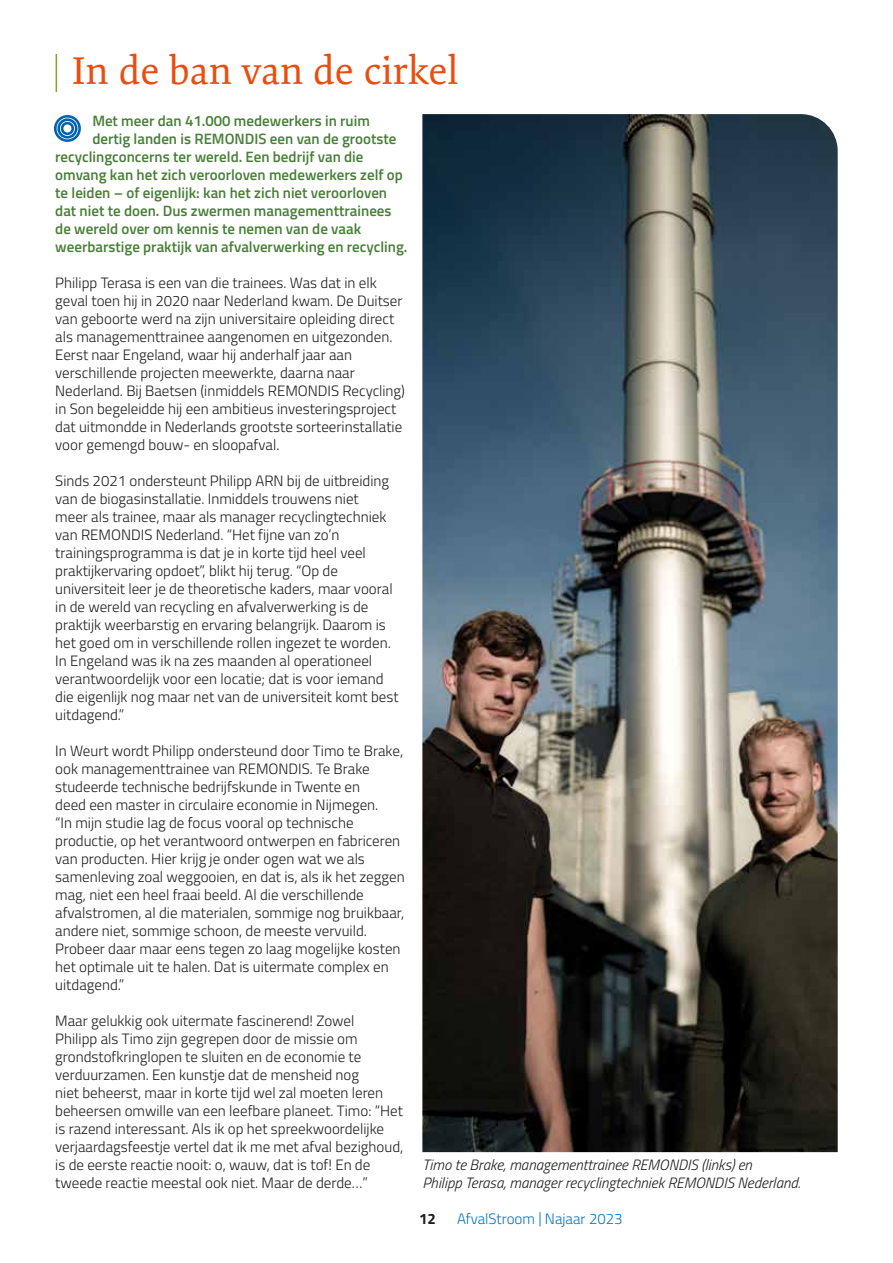
<style>
.page{position:relative;width:893px;height:1263px;background:#fff}
.page>*{position:absolute;margin:0;border:0;box-sizing:border-box;transform-origin:0 0}
.t1{font:39px "Expo Serif Pro";color:#e94e0f}
.t2{font:300 15px/18px "Titillium Web";color:#1d1d1b}
.t3{font:600 15px "Titillium Web";color:#477f37}
.t4{font:italic 300 15px/18px "Titillium Web";color:#1d1d1b}
.t5{font:300 15px "Titillium Web";color:#0a73ba}
.t6{font:700 15px "Titillium Web";color:#1d1d1b}
</style>
<div class="page">
<hr style="left:56px;top:54px;width:1px;height:38px;background:#7da42c">
<div style="left:54px;top:115px;width:27px;height:27px;border:3px solid #0063af;border-radius:50%"></div>
<div style="left:57px;top:118px;width:21px;height:21px;border:3px solid #0063af;border-radius:50%"></div>
<div style="left:61px;top:122px;width:13px;height:13px;border:3px solid #0063af;border-radius:50%"></div>
<img style="left:422px;top:114px;width:416px;height:1038px">
<h1 class="t1" style="left:72px;top:48px;width:388px">In de ban van de cirkel</h1>
<p class="t3" style="left:92px;top:109px;width:279px">Met meer dan 41.000 medewerkers in ruim</p>
<p class="t3" style="left:92px;top:127px;width:306px">dertig landen is REMONDIS een van de grootste</p>
<p class="t3" style="left:55px;top:145px;width:310px">recyclingconcerns ter wereld. Een bedrijf van die</p>
<p class="t3" style="left:55px;top:163px;width:349px">omvang kan het zich veroorloven medewerkers zelf op</p>
<p class="t3" style="left:55px;top:181px;width:333px">te leiden – of eigenlijk: kan het zich niet veroorloven</p>
<p class="t3" style="left:55px;top:199px;width:338px">dat niet te doen. Dus zwermen managementtrainees</p>
<p class="t3" style="left:55px;top:217px;width:307px">de wereld over om kennis te nemen van de vaak</p>
<p class="t3" style="left:55px;top:235px;width:354px">weerbarstige praktijk van afvalverwerking en recycling.</p>
<p class="t2" style="left:55px;top:273px;width:351px">Philipp Terasa is een van die trainees. Was dat in elk geval toen hij in 2020 naar Nederland kwam. De Duitser van geboorte werd na zijn universitaire opleiding direct als managementtrainee aangenomen en uitgezonden.<br>Eerst naar Engeland, waar hij anderhalf jaar aan verschillende projecten meewerkte, daarna naar Nederland. Bij Baetsen (inmiddels REMONDIS Recycling) in Son begeleidde hij een ambitieus investeringsproject dat uitmondde in Nederlands grootste sorteerinstallatie voor gemengd bouw- en sloopafval.</p>
<p class="t2" style="left:55px;top:471px;width:345px">Sinds 2021 ondersteunt Philipp ARN bij de uitbreiding van de biogasinstallatie. Inmiddels trouwens niet<br>meer als trainee, maar als manager recyclingtechniek van REMONDIS Nederland. “Het fijne van zo’n trainingsprogramma is dat je in korte tijd heel veel praktijkervaring opdoet”, blikt hij terug. “Op de universiteit leer je de theoretische kaders, maar vooral in de wereld van recycling en afvalverwerking is de praktijk weerbarstig en ervaring belangrijk. Daarom is het goed om in verschillende rollen ingezet te worden.<br>In Engeland was ik na zes maanden al operationeel verantwoordelijk voor een locatie; dat is voor iemand die eigenlijk nog maar net van de universiteit komt best uitdagend.”</p>
<p class="t2" style="left:55px;top:741px;width:351px">In Weurt wordt Philipp ondersteund door Timo te Brake, ook managementtrainee van REMONDIS. Te Brake studeerde technische bedrijfskunde in Twente en<br>deed een master in circulaire economie in Nijmegen.<br>“In mijn studie lag de focus vooral op technische productie, op het verantwoord ontwerpen en fabriceren van producten. Hier krijg je onder ogen wat we als samenleving zoal weggooien, en dat is, als ik het zeggen mag, niet een heel fraai beeld. Al die verschillende afvalstromen, al die materialen, sommige nog bruikbaar, andere niet, sommige schoon, de meeste vervuild.<br>Probeer daar maar eens tegen zo laag mogelijke kosten het optimale uit te halen. Dat is uitermate complex en uitdagend.”</p>
<p class="t2" style="left:55px;top:1011px;width:350px">Maar gelukkig ook uitermate fascinerend! Zowel<br>Philipp als Timo zijn gegrepen door de missie om grondstofkringlopen te sluiten en de economie te verduurzamen. Een kunstje dat de mensheid nog<br>niet beheerst, maar in korte tijd wel zal moeten leren beheersen omwille van een leefbare planeet. Timo: “Het is razend interessant. Als ik op het spreekwoordelijke verjaardagsfeestje vertel dat ik me met afval bezighoud, is de eerste reactie nooit: o, wauw, dat is tof! En de tweede reactie meestal ook niet. Maar de derde…”</p>
<p class="t4" style="left:422px;top:1155px;width:380px">Timo te Brake, managementtrainee REMONDIS (links) en<br>Philipp Terasa, manager recyclingtechniek REMONDIS Nederland.</p>
<p class="t6" style="left:419px;top:1207px;width:18px">12</p>
<p class="t5" style="left:457px;top:1208px;width:167px">AfvalStroom | Najaar 2023</p>
</div>
